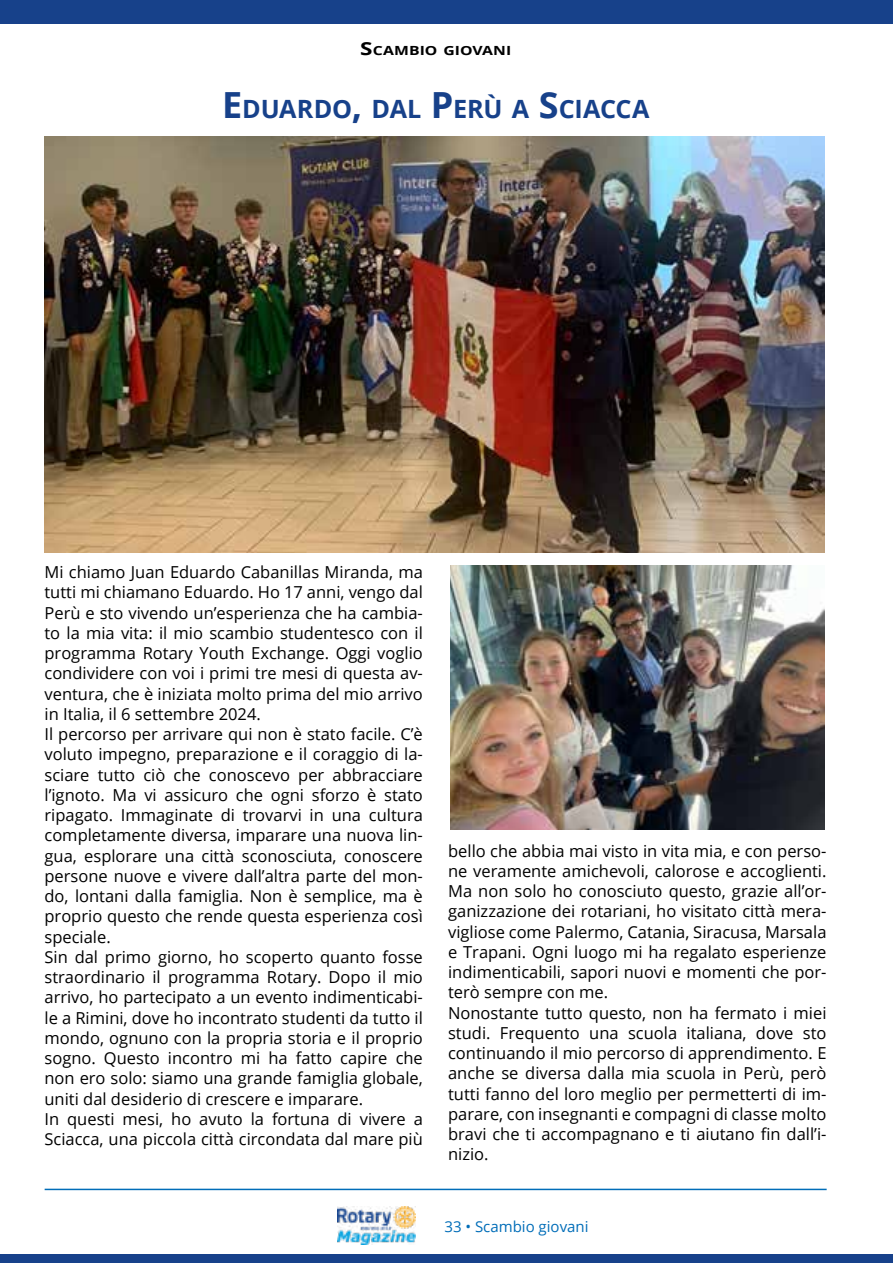
<style>
.page{position:relative;width:893px;height:1263px;background:#fff}
.page>*{position:absolute;margin:0;border:0;box-sizing:border-box;transform-origin:0 0}
.t1{font:700 25.2px "Open Sans";color:#17418a}
.t2{font:16.5px/20.2px "Open Sans";color:#000}
.t3{font:15px "Open Sans";color:#006db8}
.t4{font:700 12.6px "Open Sans";color:#000;scale:1.25 1}
.s1{font-size:18px}
.s2{font-size:36px}
</style>
<div class="page">
<img style="left:337px;top:1206px;width:79px;height:39px">
<hr style="left:45px;top:1189px;width:782px;height:1px;background:#006db8">
<div style="left:0;top:0;width:893px;height:23px;background:#17418a"></div>
<div style="left:0;top:1254px;width:893px;height:9px;background:#17418a"></div>
<img style="left:45px;top:137px;width:779px;height:416px">
<img style="left:450px;top:566px;width:374px;height:263px">
<p class="t4" style="left:360px;top:42px;width:122px"><span class="s1">S</span>CAMBIO GIOVANI</p>
<p class="t1" style="left:222px;top:91px;width:429px"><span class="s2">E</span> DUARDO<span class="s2">,</span> DAL <span class="s2">P</span> ERÙ A <span class="s2">S</span>CIACCA</p>
<p class="t2" style="left:45px;top:562px;width:380px">Mi chiamo Juan Eduardo Cabanillas Miranda, ma tutti mi chiamano Eduardo. Ho 17 anni, vengo dal Perù e sto vivendo un’esperienza che ha cambia&shy;to la mia vita: il mio scambio studentesco con il programma Rotary Youth Exchange. Oggi voglio condividere con voi i primi tre mesi di questa av&shy;ventura, che è iniziata molto prima del mio arrivo in Italia, il 6 settembre 2024.<br>Il percorso per arrivare qui non è stato facile. C’è voluto impegno, preparazione e il coraggio di la&shy;sciare tutto ciò che conoscevo per abbracciare l’ignoto. Ma vi assicuro che ogni sforzo è stato ripagato. Immaginate di trovarvi in una cultura completamente diversa, imparare una nuova lin&shy;gua, esplorare una città sconosciuta, conoscere persone nuove e vivere dall’altra parte del mon&shy;do, lontani dalla famiglia. Non è semplice, ma è proprio questo che rende questa esperienza così speciale.<br>Sin dal primo giorno, ho scoperto quanto fosse straordinario il programma Rotary. Dopo il mio arrivo, ho partecipato a un evento indimenticabi&shy;le a Rimini, dove ho incontrato studenti da tutto il mondo, ognuno con la propria storia e il proprio sogno. Questo incontro mi ha fatto capire che non ero solo: siamo una grande famiglia globale, uniti dal desiderio di crescere e imparare.<br>In questi mesi, ho avuto la fortuna di vivere a Sciacca, una piccola città circondata dal mare più</p>
<p class="t2" style="left:448px;top:840px;width:380px">bello che abbia mai visto in vita mia, e con perso&shy;ne veramente amichevoli, calorose e accoglienti.<br>Ma non solo ho conosciuto questo, grazie all’or&shy;ganizzazione dei rotariani, ho visitato città mera&shy;vigliose come Palermo, Catania, Siracusa, Marsala e Trapani. Ogni luogo mi ha regalato esperienze indimenticabili, sapori nuovi e momenti che por&shy;terò sempre con me.<br>Nonostante tutto questo, non ha fermato i miei studi. Frequento una scuola italiana, dove sto continuando il mio percorso di apprendimento. E anche se diversa dalla mia scuola in Perù, però tutti fanno del loro meglio per permetterti di im&shy;parare, con insegnanti e compagni di classe molto bravi che ti accompagnano e ti aiutano fin dall’i&shy;nizio.</p>
<p class="t3" style="left:444px;top:1216px;width:146px">33 • Scambio giovani</p>
</div>
